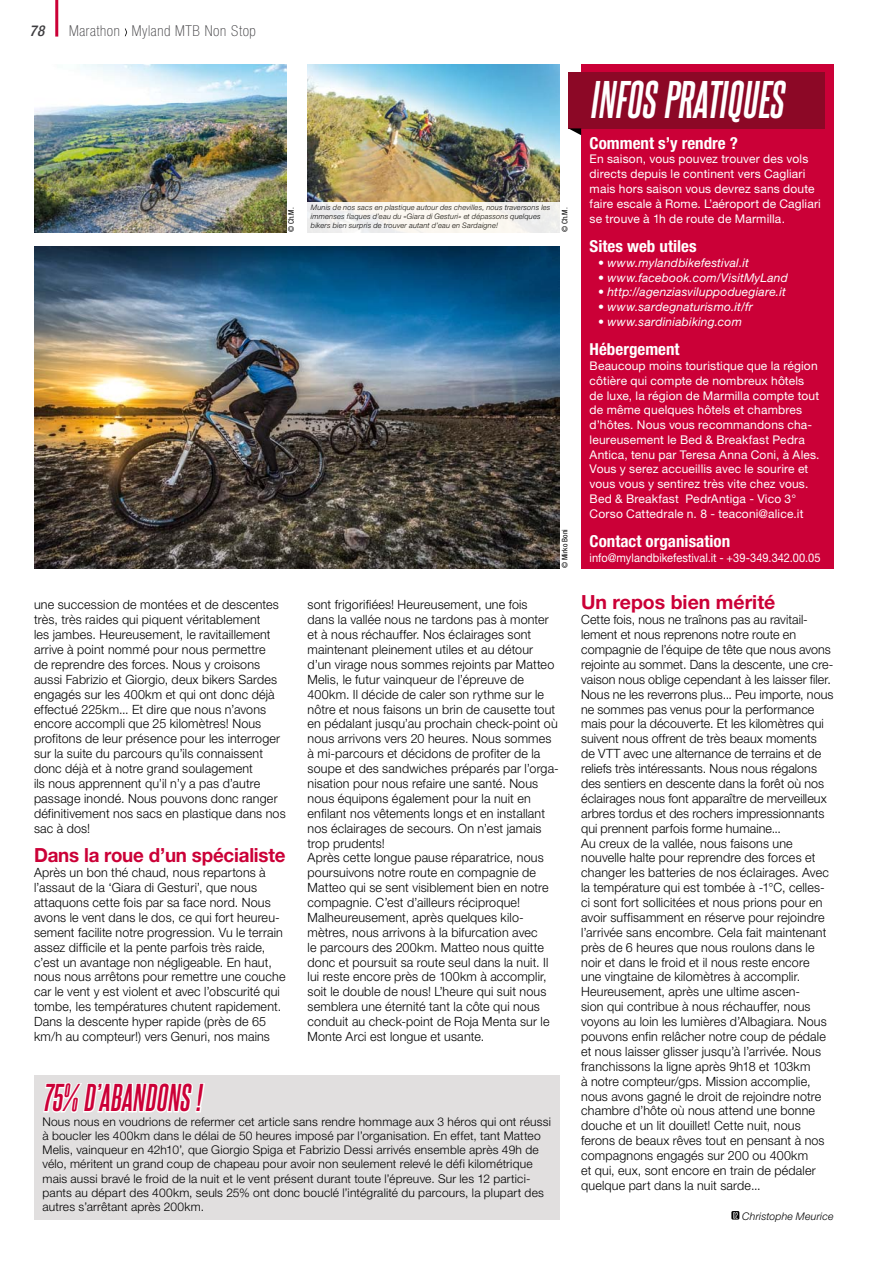
<style>
.page{position:relative;width:893px;height:1263px;background:#fff}
.page>*{position:absolute;margin:0;border:0;box-sizing:border-box;transform-origin:0 0}
.titre_encadrer_blanc{font:italic 700 45px "Steelfish Rg";letter-spacing:.005em;color:#fff}
.titre_encadrer_rouge{font:italic 700 33px "Steelfish Rg";letter-spacing:.01em;color:#cb0037}
.Intertitre_2012{font:700 19.5px "Helvetica Neue LT Std";letter-spacing:-.01em;color:#cb0037;scale:.96 1}
.Intertitre_2012-2{font:700 19.5px "Helvetica Neue LT Std";letter-spacing:-.01em;color:#cb0037}
.intertitre_encadrer{font:700 condensed 16.5px "Helvetica Neue LT Std";color:#fff}
.t1{font:100 condensed 15px "Helvetica Neue LT Std";letter-spacing:.04em;color:#3e3d40}
.t2{font:italic 500 condensed 15px "Helvetica Neue LT Std";color:#3e3d40}
.texte_2012{font:300 12.75px/14.9px "Helvetica Neue LT Std";letter-spacing:.01em;color:#000}
.texte_encadrer_blanc{font:12px/14.7px "Helvetica Neue LT Std";letter-spacing:.01em;color:#fff}
.texte_encadrer_2012{font:300 12px/14.2px "Helvetica Neue LT Std";letter-spacing:.015em;color:#000}
.texte_encadrer_blanc-2{font:italic 12px "Helvetica Neue LT Std";letter-spacing:.015em;color:#fff}
.texte_encadrer_blanc-3{font:12px "Helvetica Neue LT Std";letter-spacing:.01em;color:#fff;scale:.92 1}
.signature_2012{font:italic 300 10.5px "Helvetica Neue LT Std";letter-spacing:.02em;color:#000}
.copyright_2012{font:condensed 7.65px "Helvetica Neue LT Std";letter-spacing:.02em;color:#000}
.t3{font:italic 300 7.5px/9px "Helvetica Neue LT Std";letter-spacing:.025em;color:#000}
</style>
<div class="page">
<svg style="left:125px;top:28px;width:2px;height:8px"></svg>
<hr style="left:55px;top:0;width:3px;height:37px;background:#cb0037">
<div style="left:34px;top:1075px;width:526px;height:144px;background:#e1dfdf"></div>
<svg style="left:43px;top:1082px;width:162px;height:31px"></svg>
<div style="left:581px;top:64px;width:252px;height:504px;background:#cb0037"></div>
<div style="left:568px;top:72px;width:257px;height:56px;background:#8c0826"></div>
<svg style="left:568px;top:128px;width:13px;height:7px"></svg>
<div style="left:731px;top:1211px;width:8px;height:8px;background:#000"></div>
<svg style="left:733px;top:1212px;width:5px;height:7px"></svg>
<img style="left:34px;top:64px;width:252px;height:168px">
<img style="left:308px;top:64px;width:252px;height:138px">
<div style="left:308px;top:202px;width:252px;height:30px;background:linear-gradient(to right,#f4f3f0,#f6f3ee)"></div>
<img style="left:34px;top:247px;width:526px;height:321px">
<p class="t2" style="left:29px;top:22px;width:16px">78</p>
<p class="t1" style="left:69px;top:23px;width:188px">Marathon Myland MTB Non Stop</p>
<p class="copyright_2012" style="left:287px;top:232px;width:27px;rotate:-90deg">© Ch.M.</p>
<p class="t3" style="left:311px;top:203px;width:241px">Munis de nos sacs en plastique autour des chevilles, nous traversons les immenses flaques d’eau du «Giara di Gesturi» et dépassons quelques bikers bien surpris de trouver autant d’eau en Sardaigne!</p>
<p class="copyright_2012" style="left:560px;top:232px;width:27px;rotate:-90deg">© Ch.M.</p>
<p class="texte_2012" style="left:34px;top:597px;width:253px">une succession de montées et de descentes très, très raides qui piquent véritablement<br>les jambes. Heureusement, le ravitaillement arrive à point nommé pour nous permettre<br>de reprendre des forces. Nous y croisons aussi Fabrizio et Giorgio, deux bikers Sardes engagés sur les 400km et qui ont donc déjà effectué 225km... Et dire que nous n’avons encore accompli que 25 kilomètres! Nous profitons de leur présence pour les interroger sur la suite du parcours qu’ils connaissent donc déjà et à notre grand soulagement<br>ils nous apprennent qu’il n’y a pas d’autre passage inondé. Nous pouvons donc ranger définitivement nos sacs en plastique dans nos sac à dos!</p>
<p class="Intertitre_2012" style="left:34px;top:843px;width:264px">Dans la roue d’un spécialiste</p>
<p class="texte_2012" style="left:34px;top:865px;width:253px">Après un bon thé chaud, nous repartons à l’assaut de la ‘Giara di Gesturi’, que nous attaquons cette fois par sa face nord. Nous avons le vent dans le dos, ce qui fort heureu&shy;sement facilite notre progression. Vu le terrain assez difficile et la pente parfois très raide, c’est un avantage non négligeable. En haut, nous nous arrêtons pour remettre une couche car le vent y est violent et avec l’obscurité qui tombe, les températures chutent rapidement.<br>Dans la descente hyper rapide (près de 65 km/h au compteur!) vers Genuri, nos mains</p>
<p class="copyright_2012" style="left:560px;top:568px;width:41px;rotate:-90deg">© Mirko Boni</p>
<p class="texte_2012" style="left:308px;top:597px;width:253px">sont frigorifiées! Heureusement, une fois<br>dans la vallée nous ne tardons pas à monter et à nous réchauffer. Nos éclairages sont maintenant pleinement utiles et au détour d’un virage nous sommes rejoints par Matteo Melis, le futur vainqueur de l’épreuve de 400km. Il décide de caler son rythme sur le nôtre et nous faisons un brin de causette tout en pédalant jusqu’au prochain check-point où nous arrivons vers 20 heures. Nous sommes à mi-parcours et décidons de profiter de la soupe et des sandwiches préparés par l’orga&shy;nisation pour nous refaire une santé. Nous nous équipons également pour la nuit en enfilant nos vêtements longs et en installant nos éclairages de secours. On n’est jamais trop prudents!</p>
<p class="texte_2012" style="left:308px;top:850px;width:243px">Après cette longue pause réparatrice, nous poursuivons notre route en compagnie de Matteo qui se sent visiblement bien en notre compagnie. C’est d’ailleurs réciproque!<br>Malheureusement, après quelques kilo&shy;mètres, nous arrivons à la bifurcation avec le parcours des 200km. Matteo nous quitte donc et poursuit sa route seul dans la nuit. Il lui reste encore près de 100km à accomplir, soit le double de nous! L’heure qui suit nous semblera une éternité tant la côte qui nous conduit au check-point de Roja Menta sur le Monte Arci est longue et usante.</p>
<p class="titre_encadrer_rouge" style="left:43px;top:1078px;width:160px">75% D’ABANDONS !</p>
<p class="texte_encadrer_2012" style="left:43px;top:1114px;width:510px">Nous nous en voudrions de refermer cet article sans rendre hommage aux 3 héros qui ont réussi à boucler les 400km dans le délai de 50 heures imposé par l’organisation. En effet, tant Matteo Melis, vainqueur en 42h10’, que Giorgio Spiga et Fabrizio Dessi arrivés ensemble après 49h de vélo, méritent un grand coup de chapeau pour avoir non seulement relevé le défi kilométrique mais aussi bravé le froid de la nuit et le vent présent durant toute l’épreuve. Sur les 12 partici&shy;pants au départ des 400km, seuls 25% ont donc bouclé l’intégralité du parcours, la plupart des autres s’arrêtant après 200km.</p>
<p class="titre_encadrer_blanc" style="left:590px;top:72px;width:195px">INFOS PRATIQUES</p>
<p class="intertitre_encadrer" style="left:590px;top:133px;width:150px">Comment s’y rendre ?</p>
<p class="texte_encadrer_blanc" style="left:590px;top:152px;width:233px">En saison, vous pouvez trouver des vols directs depuis le continent vers Cagliari mais hors saison vous devrez sans doute faire escale à Rome. L’aéroport de Cagliari se trouve à 1h de route de Marmilla.</p>
<p class="intertitre_encadrer" style="left:590px;top:236px;width:108px">Sites web utiles</p>
<p class="texte_encadrer_blanc-2" style="left:598px;top:255px;width:152px">• www.mylandbikefestival.it</p>
<p class="texte_encadrer_blanc-2" style="left:598px;top:270px;width:191px">• www.facebook.com/VisitMyLand</p>
<p class="texte_encadrer_blanc-2" style="left:598px;top:285px;width:189px">• http://agenziasviluppoduegiare.it</p>
<p class="texte_encadrer_blanc-2" style="left:598px;top:300px;width:156px">• www.sardegnaturismo.it/fr</p>
<p class="texte_encadrer_blanc-2" style="left:598px;top:314px;width:145px">• www.sardiniabiking.com</p>
<p class="intertitre_encadrer" style="left:590px;top:339px;width:91px">Hébergement</p>
<p class="texte_encadrer_blanc" style="left:590px;top:358px;width:231px">Beaucoup moins touristique que la région côtière qui compte de nombreux hôtels de luxe, la région de Marmilla compte tout de même quelques hôtels et chambres d’hôtes. Nous vous recommandons cha&shy;leureusement le Bed &amp; Breakfast Pedra Antica, tenu par Teresa Anna Coni, à Ales.<br>Vous y serez accueillis avec le sourire et vous vous y sentirez très vite chez vous.</p>
<p class="texte_encadrer_blanc" style="left:590px;top:491px;width:215px">Bed &amp; Breakfast PedrAntiga - Vico 3°<br>Corso Cattedrale n. 8 - teaconi@alice.it</p>
<p class="intertitre_encadrer" style="left:590px;top:531px;width:142px">Contact organisation</p>
<p class="texte_encadrer_blanc-3" style="left:590px;top:551px;width:253px">info@mylandbikefestival.it - +39-349.342.00.05</p>
<p class="Intertitre_2012-2" style="left:581px;top:590px;width:196px">Un repos bien mérité</p>
<p class="texte_2012" style="left:581px;top:612px;width:254px">Cette fois, nous ne traînons pas au ravitail&shy;lement et nous reprenons notre route en compagnie de l’équipe de tête que nous avons rejointe au sommet. Dans la descente, une cre&shy;vaison nous oblige cependant à les laisser filer.<br>Nous ne les reverrons plus... Peu importe, nous ne sommes pas venus pour la performance mais pour la découverte. Et les kilomètres qui suivent nous offrent de très beaux moments de VTT avec une alternance de terrains et de reliefs très intéressants. Nous nous régalons des sentiers en descente dans la forêt où nos éclairages nous font apparaître de merveilleux arbres tordus et des rochers impressionnants qui prennent parfois forme humaine...</p>
<p class="texte_2012" style="left:581px;top:835px;width:249px">Au creux de la vallée, nous faisons une nouvelle halte pour reprendre des forces et changer les batteries de nos éclairages. Avec la température qui est tombée à -1°C, celles&shy;ci sont fort sollicitées et nous prions pour en avoir suffisamment en réserve pour rejoindre l’arrivée sans encombre. Cela fait maintenant près de 6 heures que nous roulons dans le noir et dans le froid et il nous reste encore une vingtaine de kilomètres à accomplir.<br>Heureusement, après une ultime ascen-<br>sion qui contribue à nous réchauffer, nous voyons au loin les lumières d’Albagiara. Nous pouvons enfin relâcher notre coup de pédale et nous laisser glisser jusqu’à l’arrivée. Nous franchissons la ligne après 9h18 et 103km<br>à notre compteur/gps. Mission accomplie, nous avons gagné le droit de rejoindre notre chambre d’hôte où nous attend une bonne douche et un lit douillet! Cette nuit, nous ferons de beaux rêves tout en pensant à nos compagnons engagés sur 200 ou 400km<br>et qui, eux, sont encore en train de pédaler quelque part dans la nuit sarde...</p>
<p class="signature_2012" style="left:742px;top:1209px;width:93px">Christophe Meurice</p>
</div>
